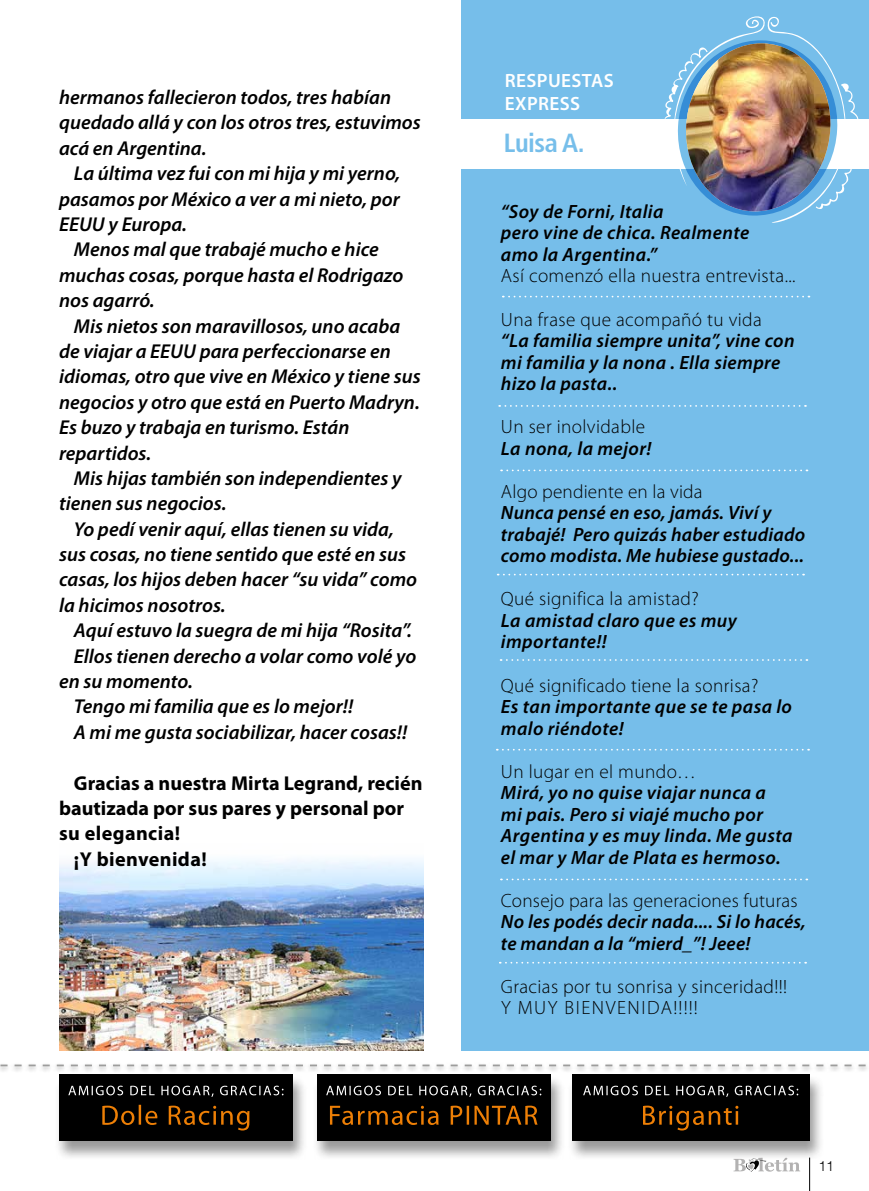
<style>
.page{position:relative;width:869px;height:1191px;background:#fff}
.page>*{position:absolute;margin:0;border:0;box-sizing:border-box;transform-origin:0 0}
.t1{font:700 condensed 26.25px "Frutiger LT Std";letter-spacing:-.02em;color:#76beea}
.t2{font:italic 600 20.12px/25.4px "Myriad Pro";color:#000}
.t3{font:700 20.12px "Myriad Pro";color:#000}
.t4{font:700 20.12px "Myriad Pro";letter-spacing:.02em;color:#000}
.t5{font:italic 600 19.25px/21.5px "Myriad Pro";letter-spacing:.02em;color:#000}
.t6{font:300 19.25px/21.5px "Myriad Pro";letter-spacing:.02em;color:#000}
.t7{font:600 19.25px/22.8px "Myriad Pro";letter-spacing:.02em;color:#fff}
.t8{font:300 14px "Helvetica";color:#000}
</style>
<div class="page">
<hr style="left:809px;top:1157px;width:1px;height:34px;background:#000">
<svg style="left:733px;top:1160px;width:66px;height:11px"></svg>
<img style="left:59px;top:859px;width:364px;height:191px">
<div style="left:0;top:1062px;width:868px;height:11px;background:#000;opacity:.4"></div>
<svg style="left:1px;top:1064px;width:867px;height:2px"></svg>
<div style="left:54px;top:1074px;width:254px;height:86px;background:#000;opacity:.4"></div>
<div style="left:59px;top:1074px;width:233px;height:66px;background:#000"></div>
<div style="left:311px;top:1074px;width:254px;height:86px;background:#000;opacity:.4"></div>
<div style="left:317px;top:1074px;width:233px;height:66px;background:#000"></div>
<div style="left:566px;top:1074px;width:258px;height:86px;background:#000;opacity:.4"></div>
<div style="left:572px;top:1074px;width:237px;height:66px;background:#000"></div>
<svg style="left:68px;top:1085px;width:215px;height:12px"></svg>
<svg style="left:326px;top:1085px;width:215px;height:12px"></svg>
<svg style="left:583px;top:1085px;width:214px;height:12px"></svg>
<svg style="left:102px;top:1104px;width:147px;height:26px"></svg>
<svg style="left:643px;top:1105px;width:95px;height:25px"></svg>
<svg style="left:330px;top:1105px;width:207px;height:20px"></svg>
<div style="left:461px;top:0;width:407px;height:1050px;background:#76beea"></div>
<div style="left:447px;top:120px;width:421px;height:49px;background:#fff"></div>
<svg style="left:661px;top:16px;width:200px;height:207px"></svg>
<img style="left:683px;top:43px;width:149px;height:169px">
<svg style="left:502px;top:296px;width:297px;height:1px"></svg>
<svg style="left:500px;top:659px;width:297px;height:2px"></svg>
<svg style="left:497px;top:574px;width:306px;height:1px"></svg>
<svg style="left:501px;top:469px;width:296px;height:2px"></svg>
<svg style="left:500px;top:878px;width:297px;height:2px"></svg>
<svg style="left:499px;top:961px;width:306px;height:2px"></svg>
<svg style="left:499px;top:405px;width:306px;height:2px"></svg>
<svg style="left:496px;top:749px;width:312px;height:1px"></svg>
<p class="t2" style="left:59px;top:85px;width:363px">hermanos fallecieron todos, tres habían quedado allá y con los otros tres, estuvimos acá en Argentina.</p>
<p class="t2" style="left:59px;top:161px;width:342px;text-align:justify;text-indent:15px">La última vez fui con mi hija y mi yerno, pasamos por México a ver a mi nieto, por EEUU y Europa.</p>
<p class="t2" style="left:59px;top:237px;width:346px;text-indent:15px">Menos mal que trabajé mucho e hice muchas cosas, porque hasta el Rodrigazo nos agarró.</p>
<p class="t2" style="left:59px;top:313px;width:363px;text-indent:15px">Mis nietos son maravillosos, uno acaba de viajar a EEUU para perfeccionarse en idiomas, otro que vive en México y tiene sus negocios y otro que está en Puerto Madryn.<br>Es buzo y trabaja en turismo. Están repartidos.</p>
<p class="t2" style="left:59px;top:466px;width:344px;text-indent:15px">Mis hijas también son independientes y tienen sus negocios.</p>
<p class="t2" style="left:59px;top:516px;width:359px;text-indent:15px">Yo pedí venir aquí, ellas tienen su vida, sus cosas, no tiene sentido que esté en sus casas, los hijos deben hacer “su vida” como la hicimos nosotros.</p>
<p class="t2" style="left:74px;top:618px;width:339px">Aquí estuvo la suegra de mi hija “Rosita”.</p>
<p class="t2" style="left:74px;top:643px;width:344px">Ellos tienen derecho a volar como volé yo</p>
<p class="t2" style="left:59px;top:669px;width:135px">en su momento.</p>
<p class="t2" style="left:74px;top:694px;width:280px">Tengo mi familia que es lo mejor!!</p>
<p class="t2" style="left:74px;top:719px;width:334px">A mi me gusta sociabilizar, hacer cosas!!</p>
<p class="t3" style="left:74px;top:771px;width:350px">Gracias a nuestra Mirta Legrand, recién</p>
<p class="t3" style="left:59px;top:797px;width:346px">bautizada por sus pares y personal por</p>
<p class="t4" style="left:59px;top:822px;width:122px">su elegancia!</p>
<p class="t4" style="left:74px;top:847px;width:134px">¡Y bienvenida!</p>
<p class="t7" style="left:504px;top:68px;width:110px">RESPUESTAS<br>EXPRESS</p>
<h1 class="t1" style="left:503px;top:127px;width:82px">Luisa A.</h1>
<p class="t5" style="left:500px;top:201px;width:250px">“Soy de Forni, Italia<br>pero vine de chica. Realmente amo la Argentina.”</p>
<p class="t6" style="left:500px;top:265px;width:296px">Así comenzó ella nuestra entrevista...</p>
<p class="t6" style="left:500px;top:308px;width:262px">Una frase que acompañó tu vida</p>
<p class="t5" style="left:500px;top:330px;width:295px">“La familia siempre unita”, vine con mi familia y la nona . Ella siempre hizo la pasta..</p>
<p class="t6" style="left:500px;top:416px;width:146px">Un ser inolvidable</p>
<p class="t5" style="left:500px;top:438px;width:152px">La nona, la mejor!</p>
<p class="t6" style="left:500px;top:480px;width:203px">Algo pendiente en la vida</p>
<p class="t5" style="left:500px;top:502px;width:305px">Nunca pensé en eso, jamás. Viví y trabajé! Pero quizás haber estudiado como modista. Me hubiese gustado...</p>
<p class="t6" style="left:500px;top:588px;width:199px">Qué significa la amistad?</p>
<p class="t5" style="left:500px;top:610px;width:237px">La amistad claro que es muy importante!!</p>
<p class="t6" style="left:500px;top:674px;width:259px">Qué significado tiene la sonrisa?</p>
<p class="t5" style="left:500px;top:696px;width:292px">Es tan importante que se te pasa lo malo riéndote!</p>
<p class="t6" style="left:500px;top:760px;width:197px">Un lugar en el mundo…</p>
<p class="t5" style="left:500px;top:782px;width:293px">Mirá, yo no quise viajar nunca a<br>mi pais. Pero si viajé mucho por<br>Argentina y es muy linda. Me gusta el mar y Mar de Plata es hermoso.</p>
<p class="t6" style="left:500px;top:889px;width:298px">Consejo para las generaciones futuras</p>
<p class="t5" style="left:500px;top:911px;width:306px">No les podés decir nada.... Si lo hacés, te mandan a la “mierd_”! Jeee!</p>
<p class="t6" style="left:500px;top:975px;width:287px">Gracias por tu sonrisa y sinceridad!!!<br>Y MUY BIENVENIDA!!!!!</p>
<p class="t8" style="left:818px;top:1157px;width:17px">11</p>
</div>
